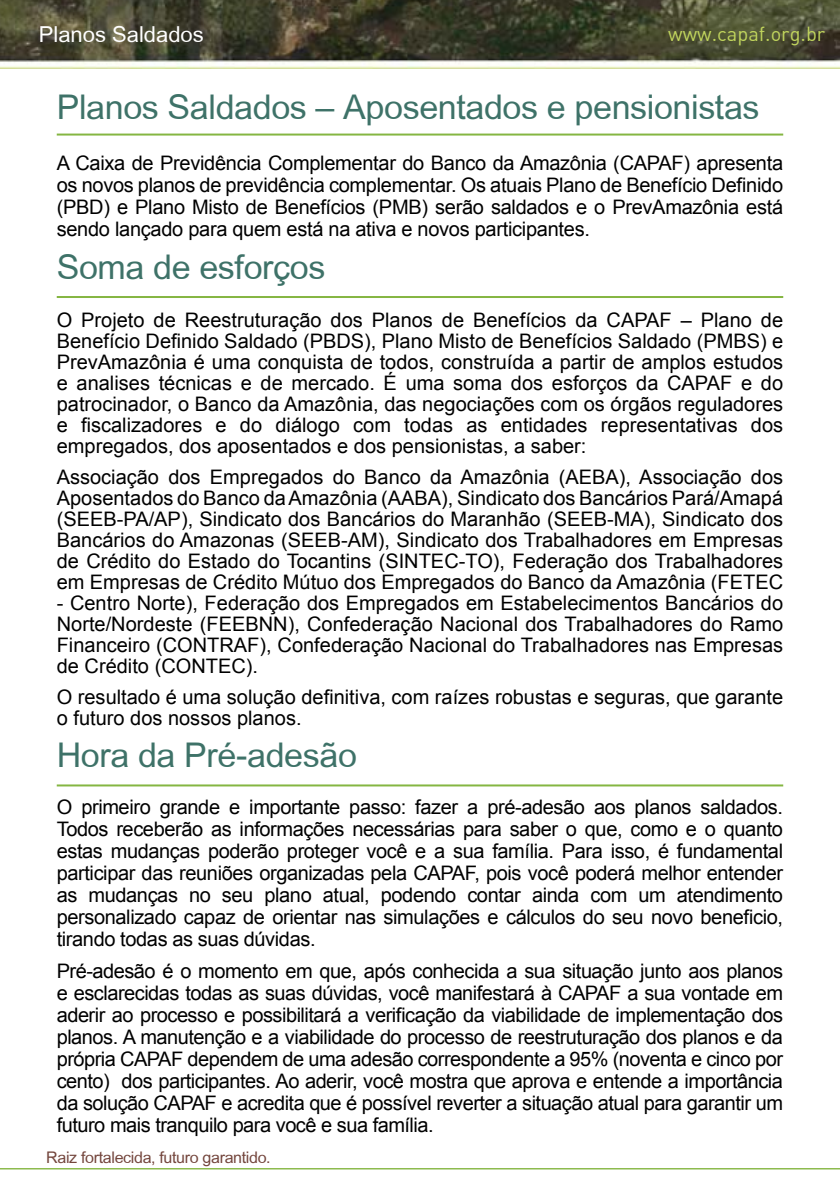
<style>
.page{position:relative;width:840px;height:1191px;background:#fff}
.page>*{position:absolute;margin:0;border:0;box-sizing:border-box;transform-origin:0 0}
.t1{font:34px "Dixon";letter-spacing:-.01em;color:#3e7268}
.t2{font:22px "Dixon";color:#fff}
.t3{font:20px/22px "Arial";color:#000;text-align:justify}
.t4{font:20px "DIN Alternate";color:#c1d55d}
.t5{font:16px "Dixon";letter-spacing:-.02em;color:#73453c}
</style>
<div class="page">
<img style="left:0;top:0;width:840px;height:69px">
<hr style="left:0;top:1168px;width:839px;height:1px;background:#85b642">
<hr style="left:57px;top:134px;width:725px;height:2px;background:#85b642">
<hr style="left:57px;top:296px;width:725px;height:2px;background:#85b642">
<hr style="left:57px;top:784px;width:725px;height:2px;background:#85b642">
<p class="t2" style="left:39px;top:22px;width:166px">Planos Saldados</p>
<p class="t4" style="left:667px;top:22px;width:158px">www.capaf.org.br</p>
<h1 class="t1" style="left:57px;top:88px;width:704px">Planos Saldados – Aposentados e pensionistas</h1>
<p class="t3" style="left:57px;top:152px;width:727px">A Caixa de Previdência Complementar do Banco da Amazônia (CAPAF) apresenta os novos planos de previdência complementar. Os atuais Plano de Benefício Definido (PBD) e Plano Misto de Benefícios (PMB) serão saldados e o PrevAmazônia está sendo lançado para quem está na ativa e novos participantes.</p>
<h1 class="t1" style="left:57px;top:247px;width:270px">Soma de esforços</h1>
<p class="t3" style="left:57px;top:309px;width:727px;line-height:21px">O Projeto de Reestruturação dos Planos de Benefícios da CAPAF – Plano de Benefício Definido Saldado (PBDS), Plano Misto de Benefícios Saldado (PMBS) e PrevAmazônia é uma conquista de todos, construída a partir de amplos estudos e analises técnicas e de mercado. É uma soma dos esforços da CAPAF e do patrocinador, o Banco da Amazônia, das negociações com os órgãos reguladores e fiscalizadores e do diálogo com todas as entidades representativas dos empregados, dos aposentados e dos pensionistas, a saber:</p>
<p class="t3" style="left:57px;top:466px;width:727px;line-height:21px">Associação dos Empregados do Banco da Amazônia (AEBA), Associação dos Aposentados do Banco da Amazônia (AABA), Sindicato dos Bancários Pará/Amapá (SEEB-PA/AP), Sindicato dos Bancários do Maranhão (SEEB-MA), Sindicato dos Bancários do Amazonas (SEEB-AM), Sindicato dos Trabalhadores em Empresas de Crédito do Estado do Tocantins (SINTEC-TO), Federação dos Trabalhadores em Empresas de Crédito Mútuo dos Empregados do Banco da Amazônia (FETEC</p>
<p class="t3" style="left:57px;top:592px;width:727px;line-height:21px">- Centro Norte), Federação dos Empregados em Estabelecimentos Bancários do Norte/Nordeste (FEEBNN), Confederação Nacional dos Trabalhadores do Ramo Financeiro (CONTRAF), Confederação Nacional do Trabalhadores nas Empresas de Crédito (CONTEC).</p>
<p class="t3" style="left:57px;top:686px;width:727px;line-height:21px">O resultado é uma solução definitiva, com raízes robustas e seguras, que garante o futuro dos nossos planos.</p>
<h1 class="t1" style="left:57px;top:735px;width:301px">Hora da Pré-adesão</h1>
<p class="t3" style="left:57px;top:796px;width:727px">O primeiro grande e importante passo: fazer a pré-adesão aos planos saldados.<br>Todos receberão as informações necessárias para saber o que, como e o quanto estas mudanças poderão proteger você e a sua família. Para isso, é fundamental participar das reuniões organizadas pela CAPAF, pois você poderá melhor entender as mudanças no seu plano atual, podendo contar ainda com um atendimento personalizado capaz de orientar nas simulações e cálculos do seu novo beneficio, tirando todas as suas dúvidas.</p>
<p class="t3" style="left:57px;top:960px;width:727px">Pré-adesão é o momento em que, após conhecida a sua situação junto aos planos e esclarecidas todas as suas dúvidas, você manifestará à CAPAF a sua vontade em aderir ao processo e possibilitará a verificação da viabilidade de implementação dos planos. A manutenção e a viabilidade do processo de reestruturação dos planos e da própria CAPAF dependem de uma adesão correspondente a 95% (noventa e cinco por cento) dos participantes. Ao aderir, você mostra que aprova e entende a importância da solução CAPAF e acredita que é possível reverter a situação atual para garantir um futuro mais tranquilo para você e sua família.</p>
<p class="t5" style="left:46px;top:1148px;width:226px">Raiz fortalecida, futuro garantido.</p>
</div>
